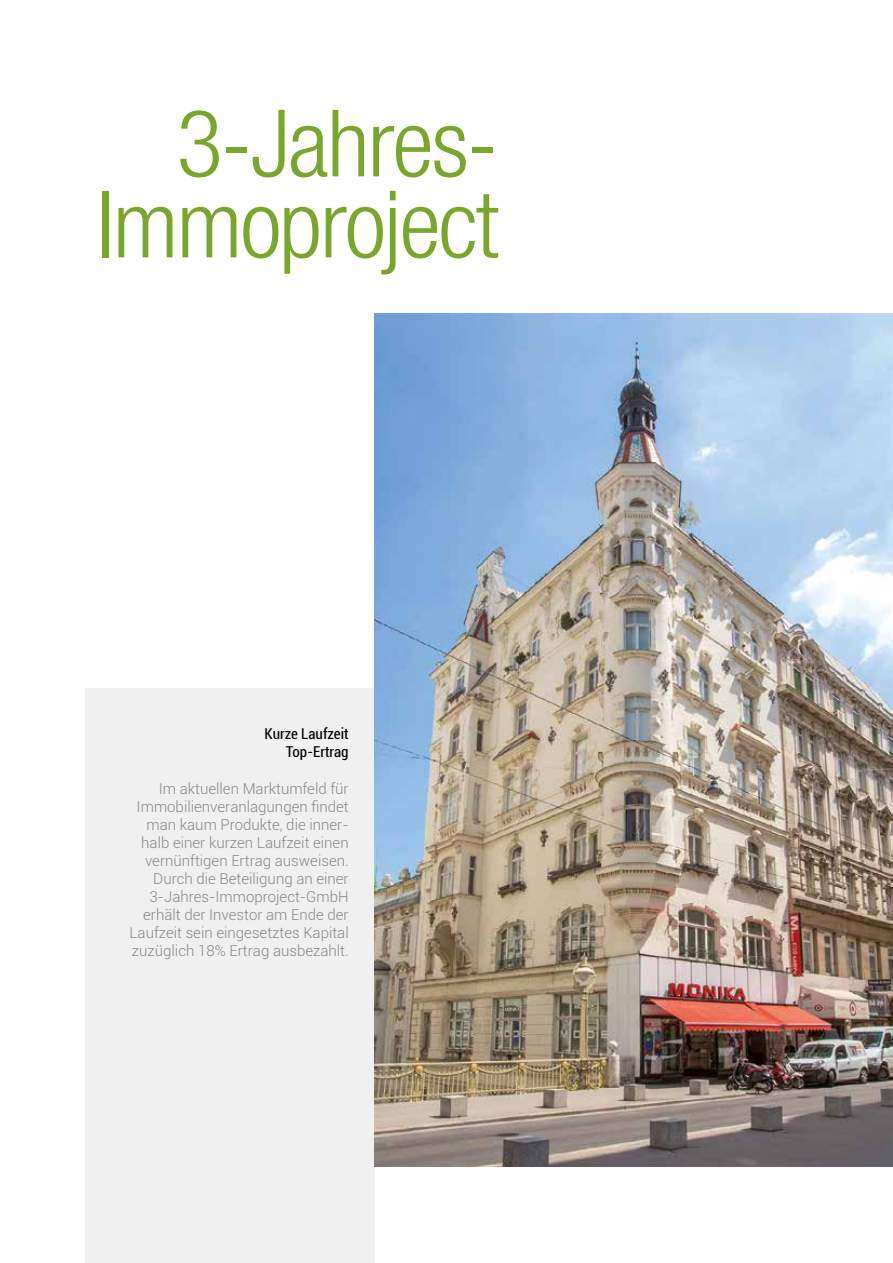
<style>
.page{position:relative;width:893px;height:1263px;background:#fff}
.page>*{position:absolute;margin:0;border:0;box-sizing:border-box;transform-origin:0 0}
.t1{font:300 condensed 93.15px/81px "Helvetica Neue";letter-spacing:-.02em;color:#7aa62c;text-align:right}
.t2{font:300 15px/18px "Roboto";color:#878787;text-align:right}
.t3{font:condensed 15px/18px "Roboto";color:#000;text-align:right}
</style>
<div class="page">
<div style="left:85px;top:689px;width:289px;height:574px;background:#f0f0f0"></div>
<img style="left:374px;top:313px;width:519px;height:853px">
<h1 class="t1" style="left:97px;top:102px;width:404px">3-Jahres-<br>Immoproject</h1>
<p class="t3" style="left:265px;top:725px;width:86px">Kurze Laufzeit<br>Top-Ertrag</p>
<p class="t2" style="left:129px;top:779px;width:221px">Im aktuellen Marktumfeld für<br>Immobilienveranlagungen findet man kaum Produkte, die inner&shy;halb einer kurzen Laufzeit einen vernünftigen Ertrag ausweisen.<br>Durch die Beteiligung an einer<br>3-Jahres-Immoproject-GmbH erhält der Investor am Ende der<br>Laufzeit sein eingesetztes Kapital zuzüglich 18% Ertrag ausbezahlt.</p>
</div>
